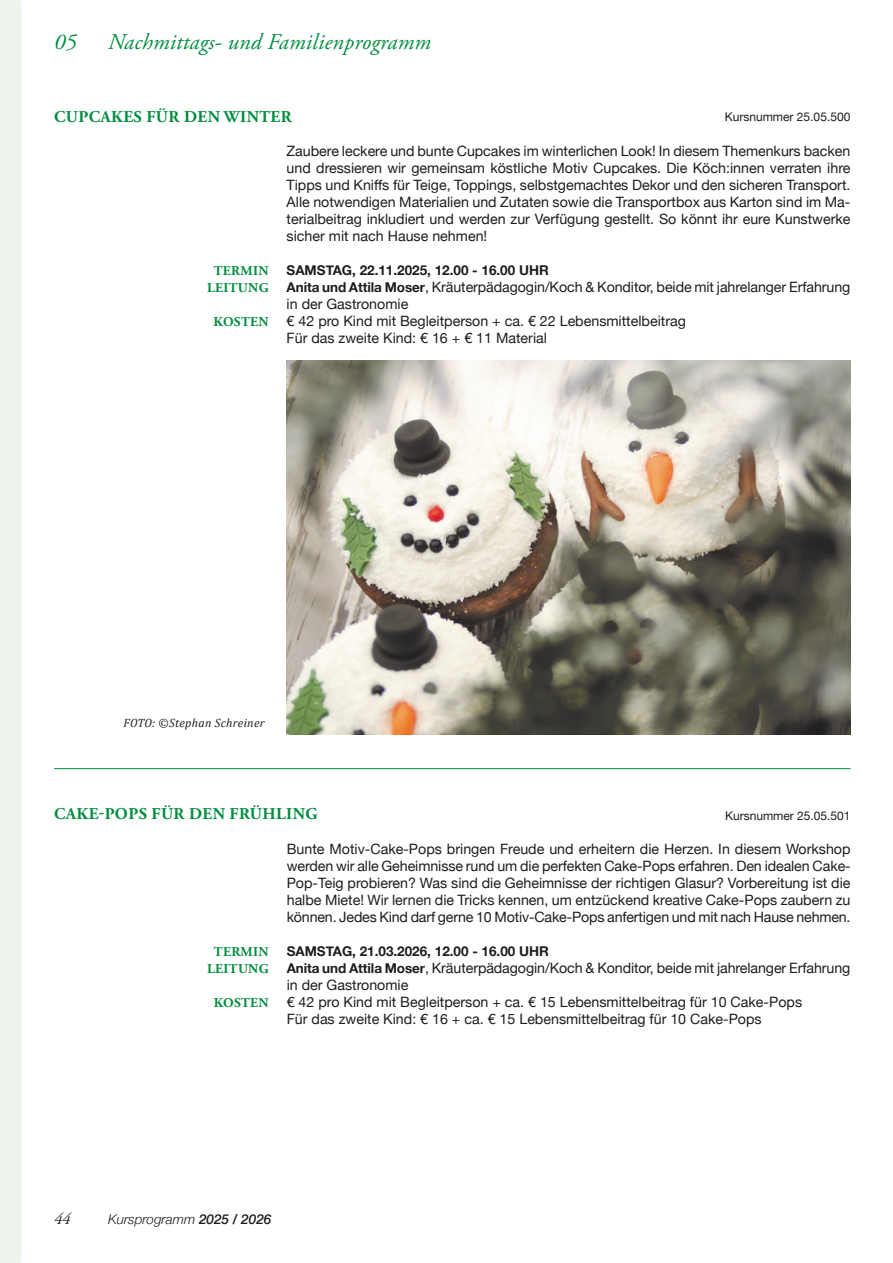
<style>
.page{position:relative;width:893px;height:1263px;background:#fff}
.page>*{position:absolute;margin:0;border:0;box-sizing:border-box;transform-origin:0 0}
.t1{font:italic 22.5px "Adobe Garamond Pro";letter-spacing:.01em;color:#008d3f}
._02_HEADLINE_DUNKEL_GRUEN{font:700 16.5px "Adobe Garamond Pro";letter-spacing:.025em;color:#008d3f}
.t2{font:italic 16.5px "Adobe Garamond Pro";color:#1d1d1b}
._05_KURSTEXT_BLOCKSATZ{font:14.25px/17px "Helvetica Neue";color:#1d1d1b;text-align:justify}
._05_KURSTEXT_BLOCKSATZ-2{font:700 13.5px "Helvetica Neue";color:#1d1d1b}
._06_BEZEICHNUNG_DUNKEL_GRUEN{font:700 13.5px "Adobe Garamond Pro";letter-spacing:.025em;color:#008d3f}
.t3{font:italic 300 13.5px "Helvetica Neue";color:#1d1d1b}
._03_KURSNUMMER{font:12px "Helvetica Neue";color:#1d1d1b}
.bildnachweis{font:italic 12px "Cambria";letter-spacing:.025em;color:#1d1d1b}
.s1{font-weight:700;font-size:13.5px}
.s2{font-weight:500}
</style>
<div class="page">
<div style="left:0;top:0;width:21px;height:1263px;background:#ecf4ec"></div>
<img style="left:287px;top:360px;width:563px;height:374px">
<hr style="left:54px;top:768px;width:797px;height:1px;background:#008d3f">
<h1 class="t1" style="left:54px;top:29px;width:24px">05</h1>
<h1 class="t1" style="left:108px;top:29px;width:324px">Nachmittags- und Familienprogramm</h1>
<p class="_02_HEADLINE_DUNKEL_GRUEN" style="left:54px;top:107px;width:239px">CUPCAKES FÜR DEN WINTER</p>
<p class="_03_KURSNUMMER" style="left:725px;top:108px;width:127px">Kursnummer 25.05.500</p>
<p class="_05_KURSTEXT_BLOCKSATZ" style="left:287px;top:143px;width:565px">Zaubere leckere und bunte Cupcakes im winterlichen Look! In diesem Themenkurs backen und dressieren wir gemeinsam köstliche Motiv Cupcakes. Die Köch:innen verraten ihre Tipps und Kniffs für Teige, Toppings, selbstgemachtes Dekor und den sicheren Transport.<br>Alle notwendigen Materialien und Zutaten sowie die Transportbox aus Karton sind im Ma&shy;terialbeitrag inkludiert und werden zur Verfügung gestellt. So könnt ihr eure Kunstwerke sicher mit nach Hause nehmen!</p>
<p class="_05_KURSTEXT_BLOCKSATZ-2" style="left:287px;top:260px;width:264px">SAMSTAG, 22.11.2025, 12.00 - 16.00 UHR</p>
<p class="_05_KURSTEXT_BLOCKSATZ" style="left:287px;top:279px;width:565px"><span class="s1">Anita und Attila Moser</span>, Kräuterpädagogin/Koch &amp; Konditor, beide mit jahrelanger Erfahrung in der Gastronomie</p>
<p class="_05_KURSTEXT_BLOCKSATZ" style="left:287px;top:313px;width:401px">€ 42 pro Kind mit Begleitperson + ca. € 22 Lebensmittelbeitrag</p>
<p class="_05_KURSTEXT_BLOCKSATZ" style="left:287px;top:330px;width:262px">Für das zweite Kind: € 16 + € 11 Material</p>
<p class="_06_BEZEICHNUNG_DUNKEL_GRUEN" style="left:214px;top:263px;width:56px">TERMIN</p>
<p class="_06_BEZEICHNUNG_DUNKEL_GRUEN" style="left:207px;top:280px;width:63px">LEITUNG</p>
<p class="_06_BEZEICHNUNG_DUNKEL_GRUEN" style="left:214px;top:314px;width:56px">KOSTEN</p>
<p class="bildnachweis" style="left:123px;top:714px;width:143px">FOTO: ©Stephan Schreiner</p>
<p class="_02_HEADLINE_DUNKEL_GRUEN" style="left:54px;top:805px;width:265px">CAKE-POPS FÜR DEN FRÜHLING</p>
<p class="_03_KURSNUMMER" style="left:725px;top:807px;width:127px">Kursnummer 25.05.501</p>
<p class="_05_KURSTEXT_BLOCKSATZ" style="left:287px;top:841px;width:566px">Bunte Motiv-Cake-Pops bringen Freude und erheitern die Herzen. In diesem Workshop werden wir alle Geheimnisse rund um die perfekten Cake-Pops erfahren. Den idealen Cake-Pop-Teig probieren? Was sind die Geheimnisse der richtigen Glasur? Vorbereitung ist die halbe Miete! Wir lernen die Tricks kennen, um entzückend kreative Cake-Pops zaubern zu können. Jedes Kind darf gerne 10 Motiv-Cake-Pops anfertigen und mit nach Hause nehmen.</p>
<p class="_05_KURSTEXT_BLOCKSATZ-2" style="left:287px;top:940px;width:264px">SAMSTAG, 21.03.2026, 12.00 - 16.00 UHR</p>
<p class="_05_KURSTEXT_BLOCKSATZ" style="left:287px;top:960px;width:565px"><span class="s1">Anita und Attila Moser</span>, Kräuterpädagogin/Koch &amp; Konditor, beide mit jahrelanger Erfahrung in der Gastronomie</p>
<p class="_05_KURSTEXT_BLOCKSATZ" style="left:287px;top:994px;width:517px">€ 42 pro Kind mit Begleitperson + ca. € 15 Lebensmittelbeitrag für 10 Cake-Pops</p>
<p class="_05_KURSTEXT_BLOCKSATZ" style="left:287px;top:1011px;width:476px">Für das zweite Kind: € 16 + ca. € 15 Lebensmittelbeitrag für 10 Cake-Pops</p>
<p class="_06_BEZEICHNUNG_DUNKEL_GRUEN" style="left:214px;top:943px;width:56px">TERMIN</p>
<p class="_06_BEZEICHNUNG_DUNKEL_GRUEN" style="left:207px;top:960px;width:63px">LEITUNG</p>
<p class="_06_BEZEICHNUNG_DUNKEL_GRUEN" style="left:214px;top:994px;width:56px">KOSTEN</p>
<p class="t2" style="left:54px;top:1209px;width:18px">44</p>
<p class="t3" style="left:108px;top:1208px;width:165px">Kursprogramm <span class="s2">2025 / 2026</span></p>
</div>
